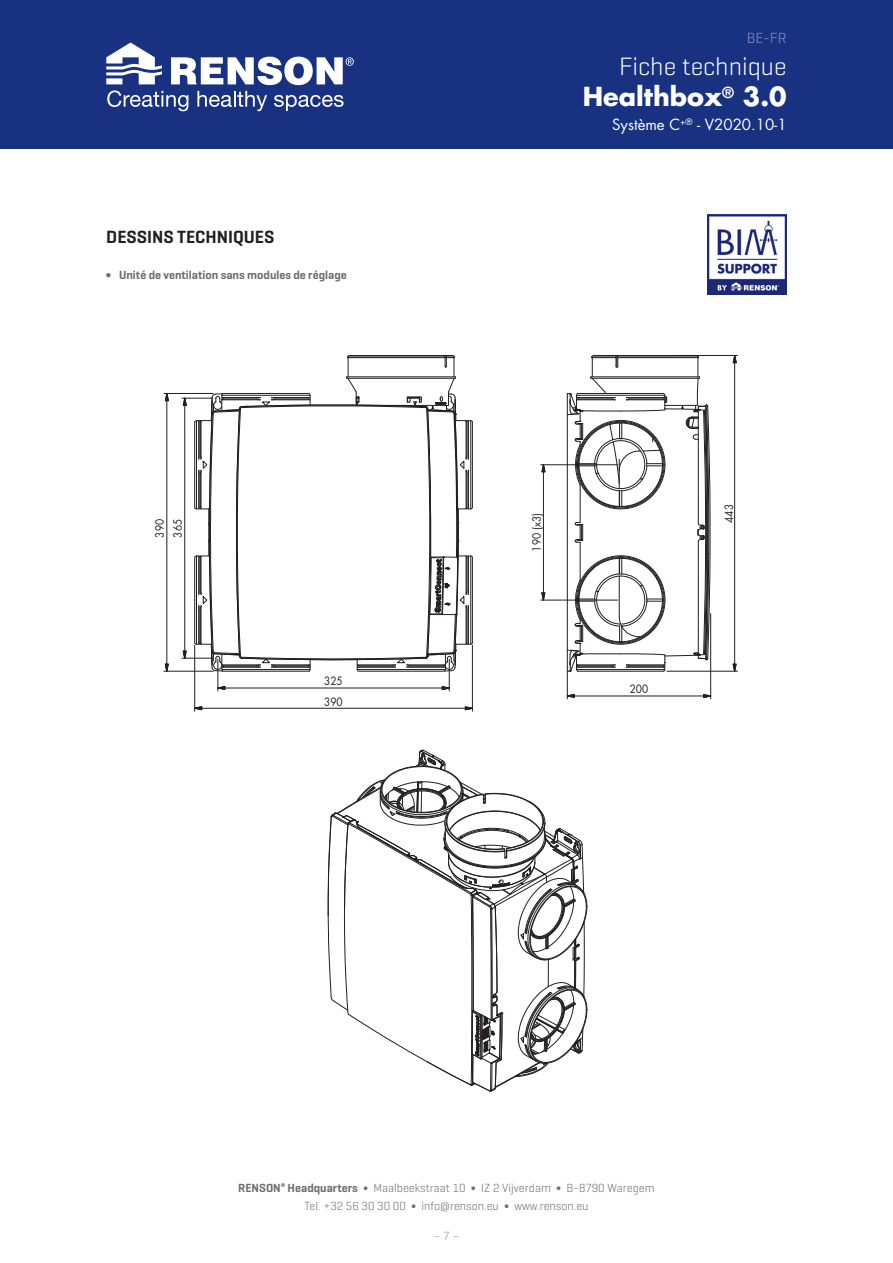
<style>
.page{position:relative;width:893px;height:1263px;background:#fff}
.page>*{position:absolute;margin:0;border:0;box-sizing:border-box;transform-origin:0 0}
.t1{font:300 25.5px "Geogrotesque";color:#fff}
.t2{font:700 25.5px "Futura Std";color:#fff}
.Titel_Paragraaf{font:600 18px "Geogrotesque";color:#231f20}
.t3{font:15px "Futura Std";color:#fff}
.t4{font:15px "Geogrotesque";color:#7a7cb2}
.t5{font:300 12px/18px "Geogrotesque";color:#6c6d70;text-align:center}
.Insprong_1{font:600 12px "Geogrotesque";color:#6c6d70}
.t6{font:300 12px "Geogrotesque";color:#939598}
.t7{font:11.1px/17.9px "Futura Std";color:#231f20;scale:.9 1}
.s1{font-weight:600}
</style>
<div class="page">
<div style="left:0;top:0;width:893px;height:149px;background:#183181"></div>
<svg style="left:106px;top:43px;width:248px;height:68px"></svg>
<svg style="left:183px;top:651px;width:4px;height:7px"></svg>
<svg style="left:183px;top:397px;width:4px;height:12px"></svg>
<hr style="left:184px;top:405px;width:1px;height:246px;background:#231f20">
<hr style="left:182px;top:658px;width:31px;height:1px;background:#231f20">
<hr style="left:182px;top:398px;width:31px;height:1px;background:#231f20">
<svg style="left:193px;top:355px;width:519px;height:737px"></svg>
<hr style="left:543px;top:472px;width:1px;height:121px;background:#231f20">
<hr style="left:541px;top:600px;width:77px;height:1px;background:#231f20">
<hr style="left:541px;top:464px;width:77px;height:1px;background:#231f20">
<svg style="left:733px;top:664px;width:3px;height:7px"></svg>
<svg style="left:733px;top:356px;width:3px;height:10px"></svg>
<hr style="left:734px;top:363px;width:1px;height:301px;background:#231f20">
<hr style="left:675px;top:355px;width:62px;height:1px;background:#231f20">
<hr style="left:667px;top:671px;width:70px;height:1px;background:#231f20">
<svg style="left:165px;top:664px;width:4px;height:7px"></svg>
<svg style="left:165px;top:394px;width:4px;height:10px"></svg>
<hr style="left:167px;top:401px;width:1px;height:263px;background:#231f20">
<hr style="left:164px;top:671px;width:49px;height:1px;background:#231f20">
<hr style="left:164px;top:393px;width:49px;height:1px;background:#231f20">
<img style="left:707px;top:215px;width:80px;height:79px">
<p class="Titel_Paragraaf" style="left:106px;top:226px;width:170px">DESSINS TECHNIQUES</p>
<p class="Insprong_1" style="left:106px;top:268px;width:242px">∫ Unité de ventilation sans modules de réglage</p>
<p class="t7" style="left:151px;top:537px;width:22px;rotate:-90deg">390<br>365</p>
<p class="t7" style="left:324px;top:672px;width:22px">325</p>
<p class="t7" style="left:324px;top:693px;width:22px">390</p>
<p class="t4" style="left:747px;top:29px;width:41px">BE-FR</p>
<h1 class="t1" style="left:619px;top:50px;width:169px">Fiche technique</h1>
<h1 class="t2" style="left:583px;top:80px;width:205px">Healthbox<sup>®</sup> 3.0</h1>
<p class="t3" style="left:612px;top:115px;width:176px">Système C<sup>+®</sup> - V2020.10-1</p>
<p class="t7" style="left:528px;top:552px;width:44px;rotate:-90deg">190 (x3)</p>
<p class="t7" style="left:630px;top:680px;width:22px">200</p>
<p class="t7" style="left:720px;top:523px;width:22px;rotate:-90deg">443</p>
<p class="t5" style="left:238px;top:1179px;width:418px"><span class="s1">RENSON</span><sup>®</sup> <span class="s1">Headquarters</span> ∫ Maalbeekstraat 10 ∫ IZ 2 Vijverdam ∫ B-8790 Waregem<br>Tel. +32 56 30 30 00 ∫ info@renson.eu ∫ www.renson.eu</p>
<p class="t6" style="left:434px;top:1228px;width:27px">– 7 –</p>
</div>
